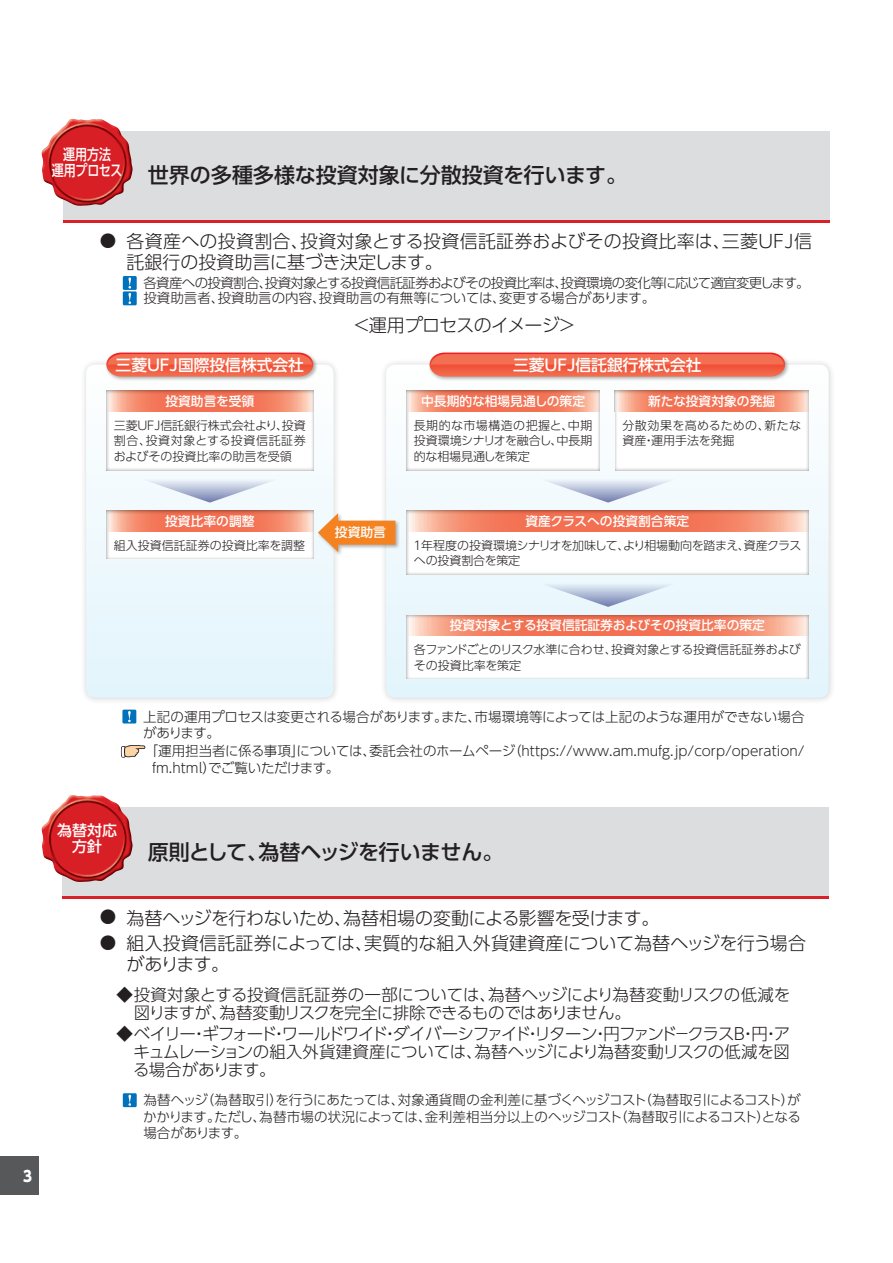
<style>
.page{position:relative;width:893px;height:1263px;background:#fff}
.page>*{position:absolute;margin:0;border:0;box-sizing:border-box;transform-origin:0 0}
.t1{font:500 21px "UD Shin Go Pro";color:#231f20}
.t2{font:500 21px "UD Shin Go Pro";letter-spacing:-.025em;color:#231f20}
.t3{font:300 18px/21px "UD Shin Go Pro";color:#231f20}
.t4{font:300 18px "UD Shin Go Pro";letter-spacing:-.03em;color:#231f20}
.t5{font:300 18px "UD Shin Go Pro";letter-spacing:-.035em;color:#231f20}
.t6{font:300 16.5px/18px "UD Shin Go Pro";letter-spacing:-.02em;color:#231f20}
.t7{font:500 15.75px "UD Shin Go Pro";color:#fff}
.t8{font:500 15px/16.5px "UD Shin Go Pro";color:#fff;text-align:center;scale:.8 1}
.t9{font:500 15px/16.5px "UD Shin Go Pro";color:#fff;text-align:center}
.t10{font:800 15px "UD Shin Go Pro";color:#fff;scale:.9 1}
.t11{font:300 13.5px/16.5px "UD Shin Go Pro";letter-spacing:-.02em;color:#231f20}
.t12{font:300 13.5px/15.5px "UD Shin Go Pro";letter-spacing:-.05em;color:#231f20}
.t13{font:300 13.5px/16.5px "UD Shin Go Pro";color:#231f20}
.t14{font:500 12.75px "UD Shin Go Pro";color:#fff}
.t15{font:300 12px/15.8px "UD Shin Go Pro";letter-spacing:-.005em;color:#231f20;text-align:justify}
.t16{font:300 12px/15.8px "UD Shin Go Pro";letter-spacing:-.03em;color:#231f20}
.t17{font:300 12px/15.8px "UD Shin Go Pro";letter-spacing:-.025em;color:#231f20}
.s1{font-size:16.5px}
</style>
<div class="page">
<div style="left:0;top:1157px;width:38px;height:38px;background:#57585a"></div>
<div style="left:63px;top:131px;width:766px;height:92px;background:#dcdddf"></div>
<hr style="left:63px;top:220px;width:766px;height:3px;background:#da2128">
<img style="left:41px;top:119px;width:92px;height:87px">
<div style="left:123px;top:276px;width:14px;height:14px;background:#0072bc"></div>
<div style="left:123px;top:291px;width:14px;height:14px;background:#0072bc"></div>
<svg style="left:128px;top:277px;width:3px;height:27px"></svg>
<div style="left:79px;top:358px;width:261px;height:346px;background:#231f20;opacity:.2"></div>
<svg style="left:86px;top:365px;width:248px;height:333px;background:#e8f6fc"></svg>
<div style="left:379px;top:358px;width:456px;height:346px;background:#231f20;opacity:.2"></div>
<svg style="left:386px;top:365px;width:443px;height:333px"></svg>
<div style="left:104px;top:351px;width:214px;height:30px;background:#231f20;opacity:.35"></div>
<svg style="left:106px;top:353px;width:207px;height:18px;background:#f16349"></svg>
<div style="left:428px;top:351px;width:362px;height:30px;background:#231f20;opacity:.35"></div>
<svg style="left:430px;top:353px;width:355px;height:18px;background:#f16248"></svg>
<div style="left:82px;top:371px;width:258px;height:101px;background:#231f20;opacity:.5"></div>
<div style="left:382px;top:371px;width:245px;height:101px;background:#231f20;opacity:.5"></div>
<div style="left:382px;top:491px;width:452px;height:86px;background:#231f20;opacity:.5"></div>
<div style="left:382px;top:596px;width:452px;height:85px;background:#231f20;opacity:.5"></div>
<div style="left:591px;top:371px;width:244px;height:101px;background:#231f20;opacity:.5"></div>
<div style="left:82px;top:491px;width:258px;height:69px;background:#231f20;opacity:.5"></div>
<svg style="left:140px;top:479px;width:140px;height:24px"></svg>
<svg style="left:538px;top:479px;width:140px;height:24px"></svg>
<svg style="left:538px;top:583px;width:140px;height:24px;background:#d5e2ef"></svg>
<div style="left:316px;top:512px;width:84px;height:44px;background:#231f20;opacity:.35"></div>
<svg style="left:318px;top:513px;width:77px;height:39px"></svg>
<div style="left:122px;top:710px;width:14px;height:13px;background:#0072bc"></div>
<svg style="left:128px;top:711px;width:3px;height:11px"></svg>
<svg style="left:120px;top:745px;width:26px;height:13px"></svg>
<div style="left:63px;top:807px;width:766px;height:92px;background:#dcdddf"></div>
<hr style="left:63px;top:896px;width:766px;height:3px;background:#da2128">
<img style="left:41px;top:795px;width:92px;height:87px">
<div style="left:123px;top:1093px;width:14px;height:14px;background:#0072bc"></div>
<svg style="left:128px;top:1095px;width:3px;height:11px"></svg>
<p class="t8" style="left:52px;top:145px;width:90px">運用方法<br>運用プロセス</p>
<p class="t1" style="left:148px;top:158px;width:481px">世界の多種多様な投資対象に分散投資を行います。</p>
<p class="t3" style="left:127px;top:230px;width:687px;text-indent:-27px"><span class="s1">●</span> 各資産への投資割合、投資対象とする投資信託証券およびその投資比率は、三菱ＵＦＪ信託銀行の投資助言に基づき決定します。</p>
<p class="t12" style="left:143px;top:275px;width:668px">各資産への投資割合、投資対象とする投資信託証券およびその投資比率は、投資環境の変化等に応じて適宜変更します。投資助言者、投資助言の内容、投資助言の有無等については、変更する場合があります。</p>
<p class="t5" style="left:353px;top:311px;width:225px">＜運用プロセスのイメージ＞</p>
<p class="t7" style="left:116px;top:352px;width:190px">三菱ＵＦＪ国際投信株式会社</p>
<p class="t7" style="left:513px;top:352px;width:190px">三菱ＵＦＪ信託銀行株式会社</p>
<p class="t14" style="left:165px;top:391px;width:90px">投資助言を受領</p>
<p class="t15" style="left:114px;top:417px;width:194px">三菱ＵＦＪ信託銀行株式会社より、投資割合、投資対象とする投資信託証券およびその投資比率の助言を受領</p>
<p class="t14" style="left:421px;top:391px;width:165px">中長期的な相場見通しの策定</p>
<p class="t15" style="left:414px;top:417px;width:180px">長期的な市場構造の把握と、中期投資環境シナリオを融合し、中長期的な相場見通しを策定</p>
<p class="t14" style="left:648px;top:391px;width:129px">新たな投資対象の発掘</p>
<p class="t15" style="left:622px;top:417px;width:180px">分散効果を高めるための、新たな資産・運用手法を発掘</p>
<p class="t10" style="left:23px;top:1163px;width:11px">3</p>
<p class="t14" style="left:165px;top:511px;width:91px">投資比率の調整</p>
<p class="t15" style="left:114px;top:537px;width:193px">組入投資信託証券の投資比率を調整</p>
<p class="t14" style="left:335px;top:522px;width:52px">投資助言</p>
<p class="t14" style="left:526px;top:511px;width:165px">資産クラスへの投資割合策定</p>
<p class="t16" style="left:412px;top:537px;width:391px">１年程度の投資環境シナリオを加味して、より相場動向を踏まえ、資産クラスへの投資割合を策定</p>
<p class="t14" style="left:450px;top:615px;width:317px">投資対象とする投資信託証券およびその投資比率の策定</p>
<p class="t17" style="left:414px;top:641px;width:388px">各ファンドごとのリスク水準に合わせ、投資対象とする投資信託証券およびその投資比率を策定</p>
<p class="t9" style="left:57px;top:821px;width:61px">為替対応方針</p>
<p class="t11" style="left:143px;top:708px;width:663px">上記の運用プロセスは変更される場合があります。また、市場環境等によっては上記のような運用ができない場合があります。</p>
<p class="t13" style="left:152px;top:742px;width:654px;text-indent:-7px">「運用担当者に係る事項」については、委託会社のホームページ（https://www.am.mufg.jp/corp/operation/ fm.html）でご覧いただけます。</p>
<p class="t2" style="left:148px;top:835px;width:357px">原則として、為替ヘッジを行いません。</p>
<p class="t4" style="left:100px;top:903px;width:561px"><span class="s1">●</span> 為替ヘッジを行わないため、為替相場の変動による影響を受けます。</p>
<p class="t3" style="left:127px;top:932px;width:681px;text-indent:-27px"><span class="s1">●</span> 組入投資信託証券によっては、実質的な組入外貨建資産について為替ヘッジを行う場合があります。</p>
<p class="t6" style="left:134px;top:985px;width:658px;text-indent:-17px">◆投資対象とする投資信託証券の一部については、為替ヘッジにより為替変動リスクの低減を図りますが、為替変動リスクを完全に排除できるものではありません。</p>
<p class="t6" style="left:133px;top:1024px;width:659px;text-align:justify;text-indent:-17px">◆ベイリー・ギフォード・ワールドワイド・ダイバーシファイド・リターン・円ファンド－クラスＢ・円・アキュムレーションの組入外貨建資産については、為替ヘッジにより為替変動リスクの低減を図る場合があります。</p>
<p class="t11" style="left:143px;top:1091px;width:659px;text-align:justify">為替ヘッジ（為替取引）を行うにあたっては、対象通貨間の金利差に基づくヘッジコスト（為替取引によるコスト）がかかります。ただし、為替市場の状況によっては、金利差相当分以上のヘッジコスト（為替取引によるコスト）となる場合があります。</p>
</div>
